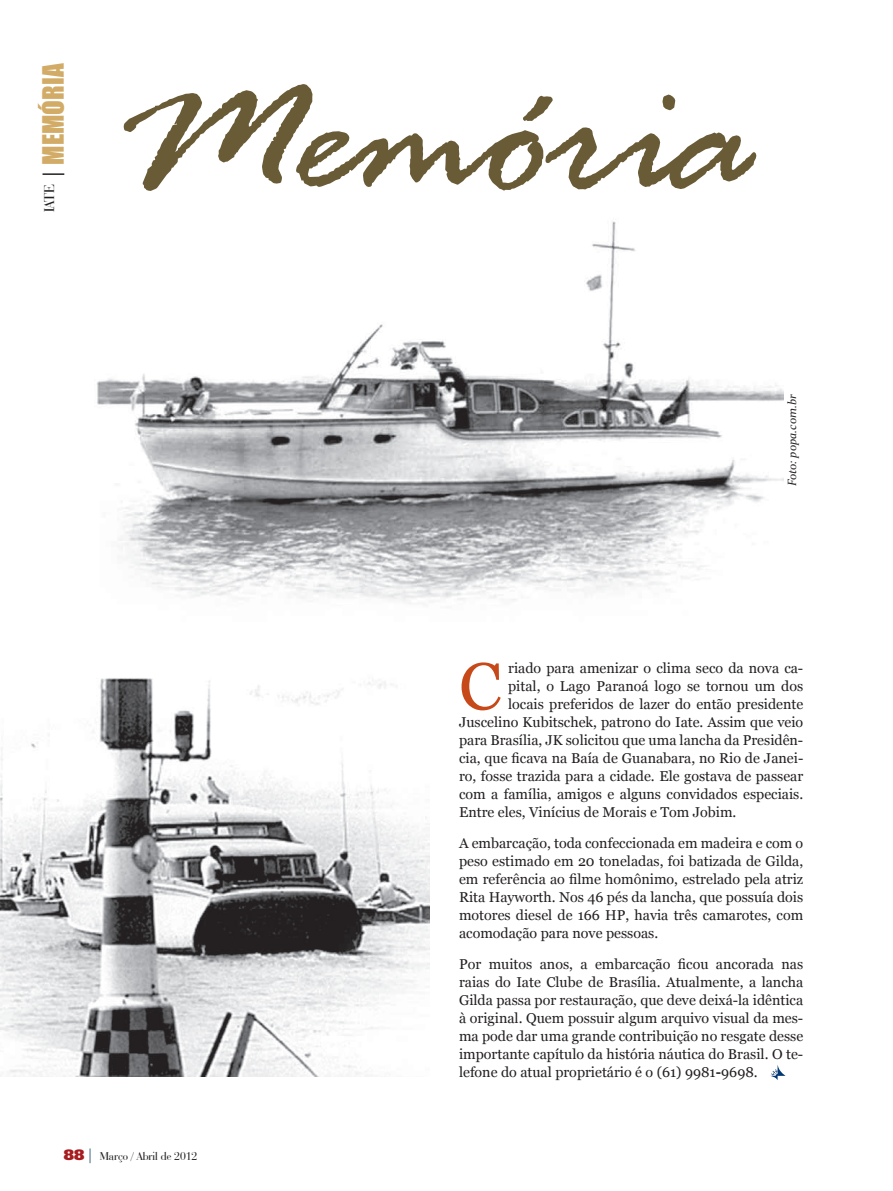
<style>
.page{position:relative;width:893px;height:1191px;background:#fff}
.page>*{position:absolute;margin:0;border:0;box-sizing:border-box;transform-origin:0 0}
.t1{font:199.5px "Rage Italic Let Plain";color:#6a5b37}
.t2{font:66.15px "Georgia";color:#c74919}
.t3{font:27px "Impact";color:#d2ab66}
.t4{font:15px "Bauer Bodoni BT";color:#231f20}
.t5{font:14.25px/18px "Georgia";color:#231f20;text-align:justify}
.t6{font:12px "Bauer Bodoni BT";color:#231f20}
.t7{font:italic 12px "Constantia";color:#231f20}
.s1{font-weight:700}
.s2{font-family:"Frutiger LT Std";font-weight:900;font-size:15px;color:#a61c1f}
</style>
<div class="page">
<svg style="left:89px;top:1148px;width:2px;height:15px"></svg>
<img style="left:97px;top:221px;width:686px;height:383px">
<hr style="left:43px;top:173px;width:21px;height:2px;background:#231f20">
<img style="left:0;top:678px;width:429px;height:398px">
<svg style="left:770px;top:1065px;width:16px;height:15px"></svg>
<h3 class="t3" style="left:32px;top:164px;width:101px;rotate:-90deg">MEMÓRIA</h3>
<p class="t4" style="left:40px;top:212px;width:30px;rotate:-90deg">iate</p>
<h1 class="t1" style="left:114px;top:44px;width:638px">Memória</h1>
<p class="t7" style="left:784px;top:486px;width:94px;rotate:-90deg">Foto: popa.com.br</p>
<h2 class="t2" style="left:459px;top:646px;width:44px">C</h2>
<p class="t5" style="left:508px;top:659px;width:297px">riado para amenizar o clima seco da nova ca-</p>
<p class="t5" style="left:508px;top:677px;width:297px">pital, o Lago Paranoá logo se tornou um dos</p>
<p class="t5" style="left:508px;top:695px;width:297px">locais preferidos de lazer do então presidente</p>
<p class="t5" style="left:459px;top:713px;width:346px">Juscelino Kubitschek, patrono do Iate. Assim que veio</p>
<p class="t5" style="left:459px;top:731px;width:346px">para Brasília, JK solicitou que uma lancha da Presidên-</p>
<p class="t5" style="left:459px;top:749px;width:346px">cia, que ficava na Baía de Guanabara, no Rio de Janei-</p>
<p class="t5" style="left:459px;top:767px;width:346px">ro, fosse trazida para a cidade. Ele gostava de passear</p>
<p class="t5" style="left:459px;top:785px;width:346px">com a família, amigos e alguns convidados especiais.</p>
<p class="t5" style="left:459px;top:803px;width:279px">Entre eles, Vinícius de Morais e Tom Jobim.</p>
<p class="t5" style="left:459px;top:834px;width:346px">A embarcação, toda confeccionada em madeira e com o peso estimado em 20 toneladas, foi batizada de Gilda, em referência ao filme homônimo, estrelado pela atriz Rita Hayworth. Nos 46 pés da lancha, que possuía dois motores diesel de 166 HP, havia três camarotes, com acomodação para nove pessoas.</p>
<p class="t5" style="left:459px;top:955px;width:346px">Por muitos anos, a embarcação ficou ancorada nas raias do Iate Clube de Brasília. Atualmente, a lancha Gilda passa por restauração, que deve deixá-la idêntica à original. Quem possuir algum arquivo visual da mes&shy;ma pode dar uma grande contribuição no resgate desse importante capítulo da história náutica do Brasil. O te&shy;lefone do atual proprietário é o (61) 9981<span class="s1">-</span>9698.</p>
<p class="t6" style="left:64px;top:1148px;width:135px"><span class="s2">88</span> Março / Abril de 2012</p>
</div>
